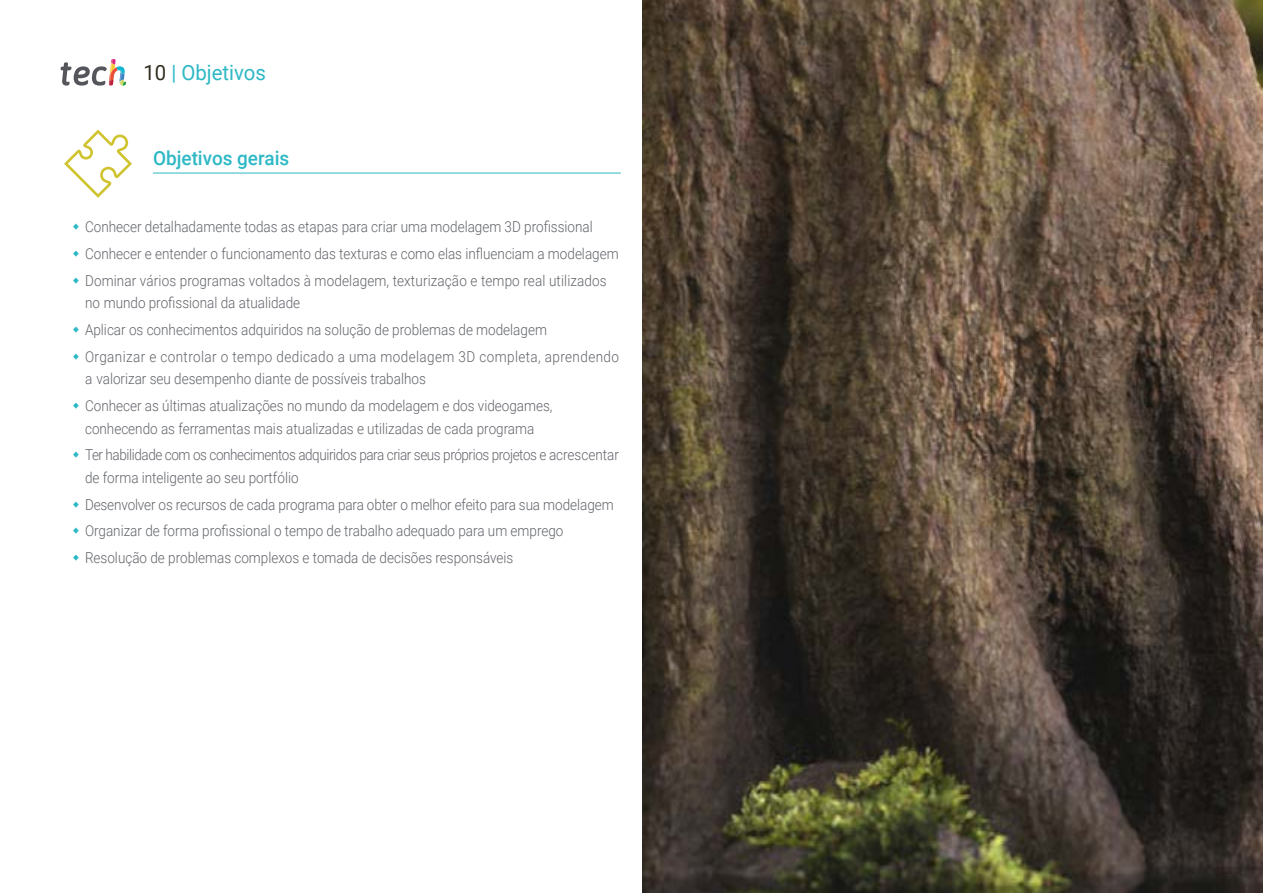
<style>
.page{position:relative;width:1263px;height:893px;background:#fff}
.page>*{position:absolute;margin:0;border:0;box-sizing:border-box;transform-origin:0 0}
.t1{font:21px "Roboto";color:#2db8c5}
.t2{font:500 19.5px "Roboto";color:#2db8c5}
.t3{font:300 15px/26.7px "Roboto";color:#61646a;scale:.9 1}
.s1{color:#312e20}
</style>
<div class="page">
<hr style="left:153px;top:173px;width:468px;height:1px;background:#2db8c5">
<svg style="left:64px;top:130px;width:68px;height:68px"></svg>
<img style="left:642px;top:0;width:621px;height:893px">
<svg style="left:61px;top:59px;width:65px;height:27px"></svg>
<h1 class="t1" style="left:144px;top:57px;width:124px"><span class="s1">10</span> | Objetivos</h1>
<h2 class="t2" style="left:153px;top:144px;width:138px">Objetivos gerais</h2>
<p class="t3" style="left:85px;top:213px;width:594px">Conhecer detalhadamente todas as etapas para criar uma modelagem 3D profissional<br>Conhecer e entender o funcionamento das texturas e como elas influenciam a modelagem<br>Dominar vários programas voltados à modelagem, texturização e tempo real utilizados</p>
<p class="t3" style="left:85px;top:289px;width:595px">no mundo profissional da atualidade<br>Aplicar os conhecimentos adquiridos na solução de problemas de modelagem<br>Organizar e controlar o tempo dedicado a uma modelagem 3D completa, aprendendo</p>
<p class="t3" style="left:85px;top:365px;width:521px">a valorizar seu desempenho diante de possíveis trabalhos<br>Conhecer as últimas atualizações no mundo da modelagem e dos videogames,</p>
<p class="t3" style="left:85px;top:414px;width:595px">conhecendo as ferramentas mais atualizadas e utilizadas de cada programa<br>Ter habilidade com os conhecimentos adquiridos para criar seus próprios projetos e acrescentar</p>
<p class="t3" style="left:85px;top:464px;width:589px">de forma inteligente ao seu portfólio<br>Desenvolver os recursos de cada programa para obter o melhor efeito para sua modelagem Organizar de forma profissional o tempo de trabalho adequado para um emprego Resolução de problemas complexos e tomada de decisões responsáveis</p>
</div>
